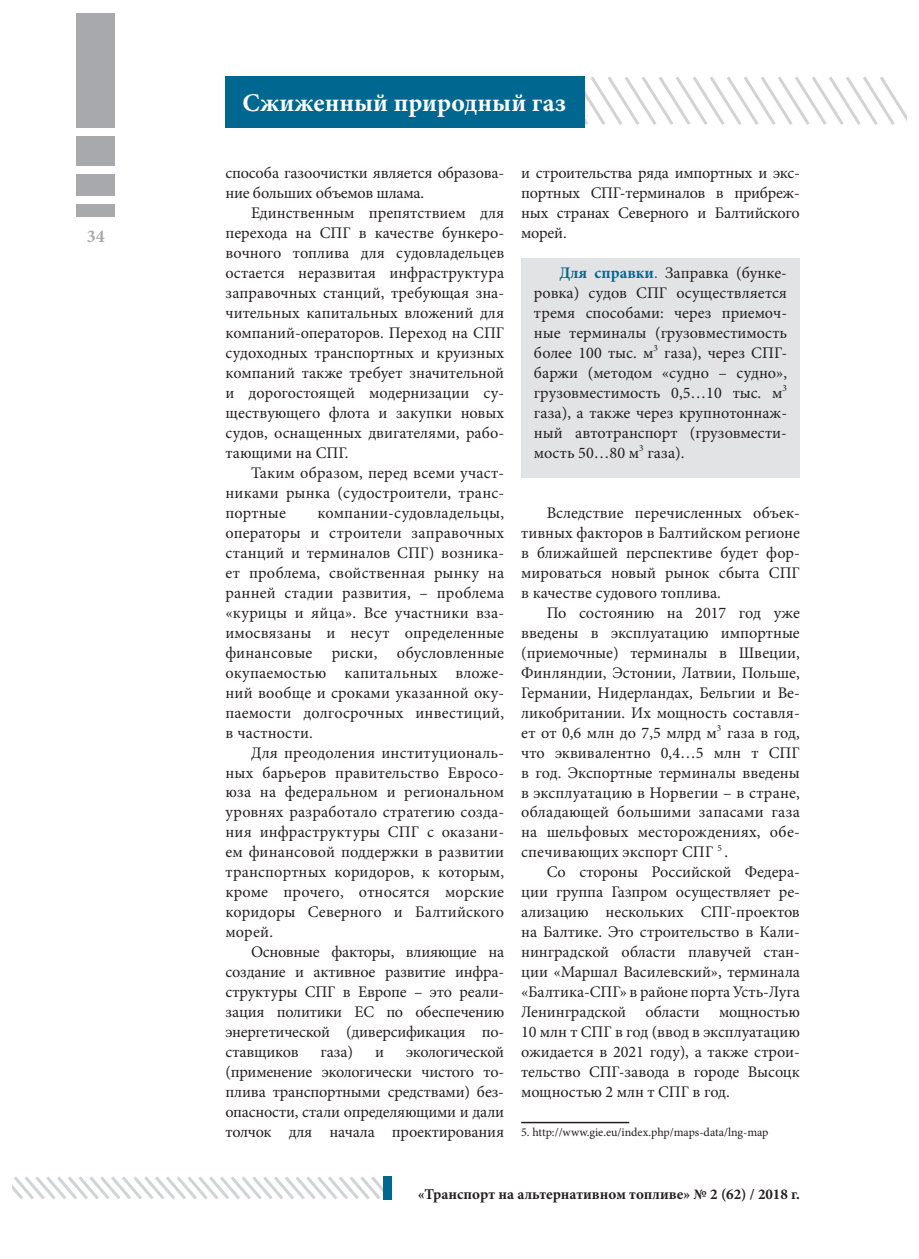
<style>
.page{position:relative;width:919px;height:1259px;background:#fff}
.page>*{position:absolute;margin:0;border:0;box-sizing:border-box;transform-origin:0 0}
.t1{font:700 25.5px "Minion Pro";color:#fff}
.t2{font:700 18px "Minion Pro";color:#a7a9ac}
.t3{font:16.2px/20px "Minion Pro";color:#231f20;text-align:justify}
.t4{font:700 15px "Minion Pro";color:#231f20}
.t5{font:12px "Minion Pro";color:#231f20}
.s1{font-weight:700;color:#006890}
.s2{color:#006890}
</style>
<div class="page">
<div style="left:77px;top:13px;width:38px;height:115px;background:#a7a9ac"></div>
<div style="left:77px;top:136px;width:38px;height:30px;background:#a7a9ac"></div>
<div style="left:77px;top:174px;width:38px;height:22px;background:#a7a9ac"></div>
<div style="left:77px;top:204px;width:38px;height:13px;background:#a7a9ac"></div>
<svg style="left:12px;top:1176px;width:380px;height:24px"></svg>
<svg style="left:383px;top:76px;width:523px;height:49px"></svg>
<div style="left:521px;top:258px;width:278px;height:220px;background:#e2e3e4"></div>
<div style="left:225px;top:77px;width:360px;height:51px;background:#006890"></div>
<hr style="left:521px;top:1121px;width:108px;height:2px;background:#231f20">
<p class="t2" style="left:87px;top:229px;width:19px">34</p>
<h1 class="t1" style="left:242px;top:93px;width:325px">Сжиженный природный газ</h1>
<p class="t3" style="left:225px;top:164px;width:280px">способа газоочистки является образова&shy;ние больших объемов шлама.</p>
<p class="t3" style="left:225px;top:204px;width:280px;text-indent:26px">Единственным препятствием для перехода на СПГ в качестве бункеро&shy;вочного топлива для судовладельцев остается неразвитая инфраструктура заправочных станций, требующая зна&shy;чительных капитальных вложений для компаний-операторов. Переход на СПГ судоходных транспортных и круизных компаний также требует значительной и дорогостоящей модернизации су&shy;ществующего флота и закупки новых судов, оснащенных двигателями, рабо&shy;тающими на СПГ.</p>
<p class="t3" style="left:225px;top:464px;width:280px;text-indent:26px">Таким образом, перед всеми участ&shy;никами рынка (судостроители, транс&shy;портные</p>
<p class="t3" style="left:225px;top:504px;width:280px;text-indent:92px">компании-судовладельцы, операторы и строители заправочных станций и терминалов СПГ) возника&shy;ет проблема, свойственная рынку на ранней стадии развития, – проблема «курицы и яйца». Все участники вза&shy;имосвязаны и несут определенные финансовые риски, обусловленные окупаемостью капитальных вложе&shy;ний вообще и сроками указанной оку&shy;паемости долгосрочных инвестиций, в частности.</p>
<p class="t3" style="left:225px;top:744px;width:280px;text-indent:26px">Для преодоления институциональ&shy;ных барьеров правительство Евросо&shy;юза на федеральном и региональном уровнях разработало стратегию созда&shy;ния инфраструктуры СПГ с оказани&shy;ем финансовой поддержки в развитии транспортных коридоров, к которым, кроме прочего, относятся морские коридоры Северного и Балтийского морей.</p>
<p class="t3" style="left:225px;top:943px;width:280px;text-indent:26px">Основные факторы, влияющие на создание и активное развитие инфра&shy;структуры СПГ в Европе – это реали&shy;зация политики ЕС по обеспечению энергетической (диверсификация по&shy;ставщиков</p>
<p class="t3" style="left:320px;top:1043px;width:34px">газа)</p>
<p class="t3" style="left:375px;top:1043px;width:10px">и</p>
<p class="t3" style="left:225px;top:1043px;width:280px;text-indent:180px">экологической (применение экологически чистого то&shy;плива транспортными средствами) без&shy;опасности, стали определяющими и дали толчок для начала проектирования</p>
<p class="t3" style="left:521px;top:164px;width:280px">и строительства ряда импортных и экс&shy;портных СПГ-терминалов в прибреж&shy;ных странах Северного и Балтийского морей.</p>
<p class="t3" style="left:534px;top:264px;width:255px;text-indent:26px"><span class="s1">Для справки</span><span class="s2">.</span> Заправка (бунке&shy;ровка) судов СПГ осуществляется тремя способами: через приемоч&shy;ные терминалы (грузовместимость более 100 тыс. м<sup>3</sup> газа), через СПГ&shy;баржи (методом «судно – судно», грузовместимость 0,5…10 тыс. м<sup>3 </sup>газа), а также через крупнотоннаж&shy;ный автотранспорт (грузовмести&shy;мость 50…80 м<sup>3</sup> газа).</p>
<p class="t3" style="left:521px;top:504px;width:280px;text-indent:26px">Вследствие перечисленных объек&shy;тивных факторов в Балтийском регионе в ближайшей перспективе будет фор&shy;мироваться новый рынок сбыта СПГ в качестве судового топлива.</p>
<p class="t3" style="left:521px;top:604px;width:280px;text-indent:26px">По состоянию на 2017 год уже введены в эксплуатацию импортные (приемочные) терминалы в Швеции, Финляндии, Эстонии, Латвии, Польше, Германии, Нидерландах, Бельгии и Ве&shy;ликобритании. Их мощность составля&shy;ет от 0,6 млн до 7,5 млрд м<sup>3</sup> газа в год, что эквивалентно 0,4…5 млн т СПГ в год. Экспортные терминалы введены в эксплуатацию в Норвегии – в стране, обладающей большими запасами газа на шельфовых месторождениях, обе&shy;спечивающих экспорт СПГ <sup>5</sup><sup>2</sup>.</p>
<p class="t3" style="left:521px;top:863px;width:280px;text-indent:26px">Со стороны Российской Федера&shy;ции группа Газпром осуществляет ре&shy;ализацию нескольких СПГ-проектов на Балтике. Это строительство в Кали&shy;нинградской области плавучей стан&shy;ции «Маршал Василевский», терминала «Балтика-СПГ» в районе порта Усть-Луга Ленинградской области мощностью 10 млн т СПГ в год (ввод в эксплуатацию ожидается в 2021 году), а также строи&shy;тельство СПГ-завода в городе Высоцк мощностью 2 млн т СПГ в год.</p>
<p class="t5" style="left:521px;top:1127px;width:249px">5. http://www.gie.eu/index.php/maps-data/lng-map</p>
<p class="t4" style="left:418px;top:1188px;width:383px">«Транспорт на альтернативном топливе» № 2 (62) / 2018 г.</p>
</div>
